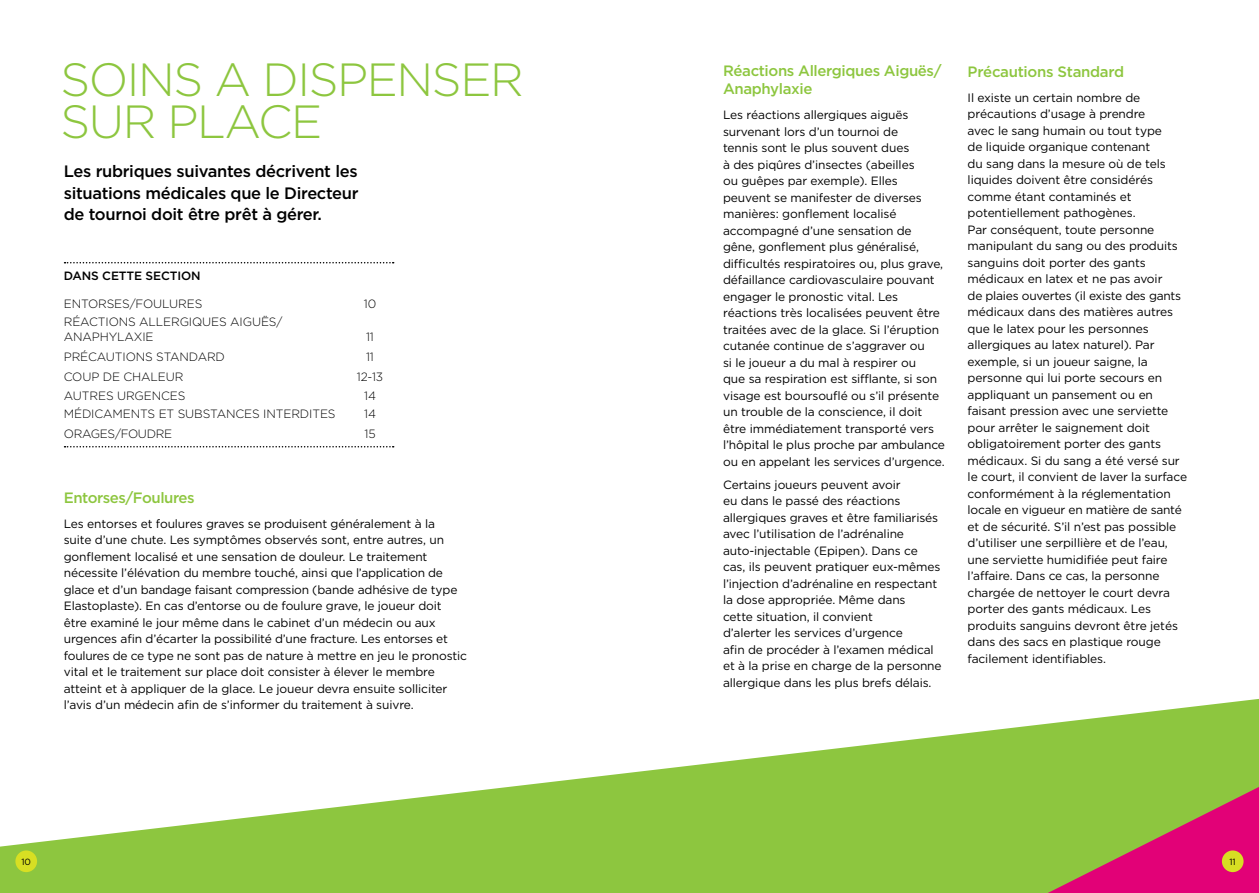
<style>
.page{position:relative;width:1259px;height:893px;background:#fff}
.page>*{position:absolute;margin:0;border:0;box-sizing:border-box;transform-origin:0 0}
.t1{font:300 46.5px/42px "Gotham";letter-spacing:-.03em;color:#8dc63f}
.t2{font:500 16.5px/21px "Gotham";letter-spacing:-.02em;color:#000;text-align:justify}
.t3{font:500 15px/18px "Gotham";letter-spacing:-.025em;color:#8dc63f}
.t4{font:12px/16.5px "Gotham";letter-spacing:-.01em;color:#000}
.t5{font:300 12px/15px "Gotham";letter-spacing:-.01em;color:#000}
.t6{font:500 12px "Gotham";letter-spacing:-.01em;color:#000}
.t7{font:9px "Gotham";color:#000}
</style>
<div class="page">
<svg style="left:0;top:699px;width:1259px;height:194px;fill:#8dc63f"></svg>
<svg style="left:1047px;top:787px;width:212px;height:106px;background:#b6665a"></svg>
<div style="left:1221px;top:850px;width:22px;height:22px;background:#d7df23;border-radius:50%"></div>
<div style="left:15px;top:850px;width:22px;height:22px;background:#d7df23;border-radius:50%"></div>
<svg style="left:65px;top:262px;width:329px;height:1px"></svg>
<svg style="left:65px;top:446px;width:329px;height:1px"></svg>
<h1 class="t1" style="left:60px;top:58px;width:465px">SOINS A DISPENSER<br>SUR PLACE</h1>
<h2 class="t2" style="left:64px;top:161px;width:296px">Les rubriques suivantes décrivent les situations médicales que le Directeur de tournoi doit être prêt à gérer.</h2>
<p class="t6" style="left:64px;top:269px;width:138px">DANS CETTE SECTION</p>
<p class="t5" style="left:64px;top:297px;width:140px">ENTORSES/FOULURES</p>
<p class="t5" style="left:364px;top:297px;width:14px">10</p>
<p class="t5" style="left:64px;top:315px;width:220px">RÉACTIONS ALLERGIQUES AIGUËS/<br>ANAPHYLAXIE</p>
<p class="t5" style="left:366px;top:330px;width:9px">11</p>
<p class="t5" style="left:64px;top:349px;width:163px">PRÉCAUTIONS STANDARD</p>
<p class="t5" style="left:366px;top:349px;width:9px">11</p>
<p class="t5" style="left:64px;top:369px;width:121px">COUP DE CHALEUR</p>
<p class="t5" style="left:357px;top:369px;width:28px">12-13</p>
<p class="t5" style="left:64px;top:388px;width:123px">AUTRES URGENCES</p>
<p class="t5" style="left:364px;top:388px;width:13px">14</p>
<p class="t5" style="left:64px;top:406px;width:273px">MÉDICAMENTS ET SUBSTANCES INTERDITES</p>
<p class="t5" style="left:364px;top:406px;width:13px">14</p>
<p class="t5" style="left:64px;top:426px;width:110px">ORAGES/FOUDRE</p>
<p class="t5" style="left:364px;top:426px;width:13px">15</p>
<p class="t3" style="left:64px;top:488px;width:132px">Entorses/Foulures</p>
<p class="t4" style="left:64px;top:515px;width:405px">Les entorses et foulures graves se produisent généralement à la<br>suite d’une chute. Les symptômes observés sont, entre autres, un gonflement localisé et une sensation de douleur. Le traitement nécessite l’élévation du membre touché, ainsi que l’application de glace et d’un bandage faisant compression (bande adhésive de type Elastoplaste). En cas d’entorse ou de foulure grave, le joueur doit être examiné le jour même dans le cabinet d’un médecin ou aux urgences afin d’écarter la possibilité d’une fracture. Les entorses et foulures de ce type ne sont pas de nature à mettre en jeu le pronostic vital et le traitement sur place doit consister à élever le membre atteint et à appliquer de la glace. Le joueur devra ensuite solliciter l’avis d’un médecin afin de s’informer du traitement à suivre.</p>
<p class="t3" style="left:723px;top:62px;width:220px">Réactions Allergiques Aiguës/<br>Anaphylaxie</p>
<p class="t4" style="left:723px;top:107px;width:223px">Les réactions allergiques aiguës survenant lors d’un tournoi de<br>tennis sont le plus souvent dues<br>à des piqûres d’insectes (abeilles<br>ou guêpes par exemple). Elles peuvent se manifester de diverses manières: gonflement localisé accompagné d’une sensation de gêne, gonflement plus généralisé, difficultés respiratoires ou, plus grave, défaillance cardiovasculaire pouvant engager le pronostic vital. Les réactions très localisées peuvent être traitées avec de la glace. Si l’éruption cutanée continue de s’aggraver ou<br>si le joueur a du mal à respirer ou<br>que sa respiration est sifflante, si son visage est boursouflé ou s’il présente un trouble de la conscience, il doit être immédiatement transporté vers l’hôpital le plus proche par ambulance ou en appelant les services d’urgence.</p>
<p class="t4" style="left:723px;top:476px;width:220px">Certains joueurs peuvent avoir<br>eu dans le passé des réactions allergiques graves et être familiarisés avec l’utilisation de l’adrénaline auto-injectable (Epipen). Dans ce cas, ils peuvent pratiquer eux-mêmes l’injection d’adrénaline en respectant la dose appropriée. Même dans<br>cette situation, il convient<br>d’alerter les services d’urgence<br>afin de procéder à l’examen médical et à la prise en charge de la personne allergique dans les plus brefs délais.</p>
<p class="t3" style="left:967px;top:62px;width:158px">Précautions Standard</p>
<p class="t4" style="left:967px;top:89px;width:221px">Il existe un certain nombre de précautions d’usage à prendre<br>avec le sang humain ou tout type<br>de liquide organique contenant<br>du sang dans la mesure où de tels liquides doivent être considérés comme étant contaminés et potentiellement pathogènes.<br>Par conséquent, toute personne manipulant du sang ou des produits sanguins doit porter des gants médicaux en latex et ne pas avoir<br>de plaies ouvertes (il existe des gants médicaux dans des matières autres que le latex pour les personnes allergiques au latex naturel). Par exemple, si un joueur saigne, la personne qui lui porte secours en appliquant un pansement ou en faisant pression avec une serviette pour arrêter le saignement doit obligatoirement porter des gants médicaux. Si du sang a été versé sur le court, il convient de laver la surface conformément à la réglementation locale en vigueur en matière de santé et de sécurité. S’il n’est pas possible d’utiliser une serpillière et de l’eau, une serviette humidifiée peut faire l’affaire. Dans ce cas, la personne chargée de nettoyer le court devra porter des gants médicaux. Les produits sanguins devront être jetés dans des sacs en plastique rouge facilement identifiables.</p>
<p class="t7" style="left:22px;top:857px;width:11px">10</p>
<p class="t7" style="left:1229px;top:857px;width:8px">11</p>
</div>
